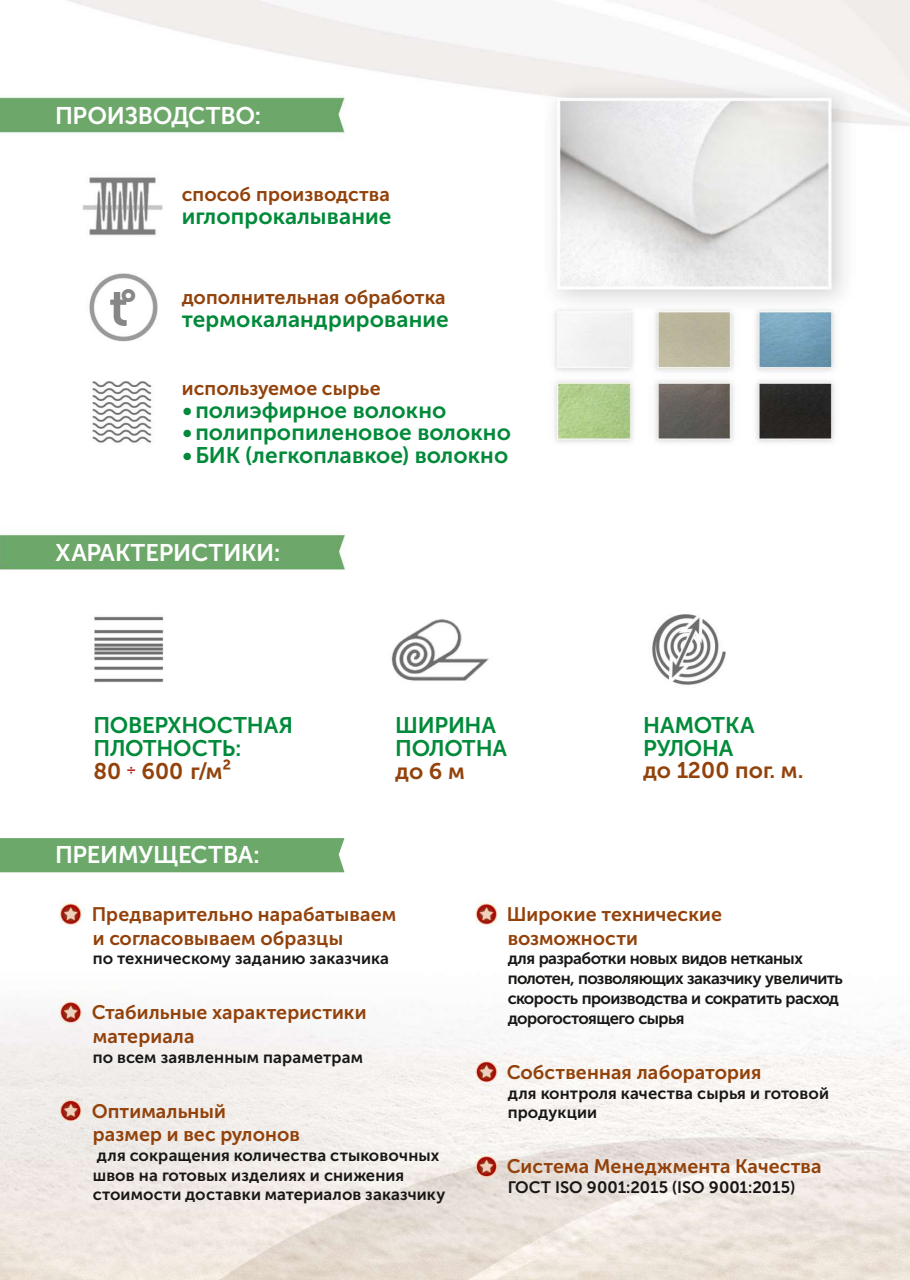
<style>
.page{position:relative;width:910px;height:1280px;background:#fff}
.page>*{position:absolute;margin:0;border:0;box-sizing:border-box;transform-origin:0 0}
.t1{font:51.9px "Museo Sans Cyrillic 700";color:#868786}
.t2{font:24px "Museo Sans Cyrillic 700";letter-spacing:-.015em;color:#fff}
.t3{font:22.5px/22.8px "Museo Sans Cyrillic 700";letter-spacing:.005em;color:#008a39}
.t4{font:22.5px/22.8px "Museo Sans Cyrillic 700";letter-spacing:-.015em;color:#008a39}
.t5{font:22.5px "Museo Sans Cyrillic 700";color:#92420a}
.t6{font:19.5px/23.4px "Museo Sans Cyrillic 700";letter-spacing:.005em;color:#92420a}
.t7{font:16.5px/19.8px "Museo Sans Cyrillic 700";color:#181716}
.t8{font:16.5px/19.8px "Museo Sans Cyrillic 700";letter-spacing:-.035em;color:#181716}
.s1{font-size:41.4px}
.s2{color:#92420a}
.s3{font-family:"Arial";font-size:16.5px;color:#ad0600}
</style>
<div class="page">
<img style="left:0;top:0;width:910px;height:1280px">
<div style="left:0;top:838px;width:344px;height:34px;background:#6ba86a"></div>
<p class="t2" style="left:55px;top:106px;width:208px">ПРОИЗВОДСТВО:</p>
<h1 class="t1" style="left:109px;top:286px;width:30px">t<span class="s1">°</span></h1>
<p class="t6" style="left:182px;top:184px;width:209px">способ производства</p>
<p class="t3" style="left:182px;top:206px;width:211px">иглопрокалывание</p>
<p class="t6" style="left:182px;top:287px;width:265px">дополнительная обработка</p>
<p class="t3" style="left:182px;top:310px;width:269px">термокаландрирование</p>
<p class="t6" style="left:182px;top:378px;width:200px">используемое сырье</p>
<p class="t3" style="left:182px;top:400px;width:266px">• полиэфирное волокно</p>
<p class="t3" style="left:182px;top:423px;width:331px">• полипропиленовое волокно</p>
<p class="t3" style="left:182px;top:446px;width:328px">• БИК (легкоплавкое) волокно</p>
<p class="t2" style="left:56px;top:543px;width:226px">ХАРАКТЕРИСТИКИ:</p>
<p class="t3" style="left:93px;top:715px;width:201px">ПОВЕРХНОСТНАЯ<br>ПЛОТНОСТЬ:<br><span class="s2">80</span> <span class="s3">÷</span> <span class="s2">600 г/м²</span></p>
<p class="t4" style="left:395px;top:715px;width:113px">ШИРИНА<br>ПОЛОТНА</p>
<p class="t5" style="left:395px;top:761px;width:71px">до 6 м</p>
<p class="t2" style="left:55px;top:844px;width:206px">ПРЕИМУЩЕСТВА:</p>
<p class="t4" style="left:643px;top:715px;width:113px">НАМОТКА<br>РУЛОНА</p>
<p class="t5" style="left:643px;top:761px;width:162px">до 1200 пог. м.</p>
<p class="t6" style="left:92px;top:904px;width:306px">Предварительно нарабатываем и согласовываем образцы</p>
<p class="t7" style="left:93px;top:950px;width:298px">по техническому заданию заказчика</p>
<p class="t6" style="left:92px;top:1002px;width:276px">Стабильные характеристики материала</p>
<p class="t7" style="left:93px;top:1048px;width:272px">по всем заявленным параметрам</p>
<p class="t6" style="left:92px;top:1101px;width:210px">Оптимальный размер и вес рулонов</p>
<p class="t7" style="left:93px;top:1146px;width:354px">для сокращения количества стыковочных швов на готовых изделиях и снижения стоимости доставки материалов заказчику</p>
<p class="t6" style="left:507px;top:904px;width:217px">Широкие технические возможности</p>
<p class="t8" style="left:508px;top:950px;width:337px">для разработки новых видов нетканых полотен, позволяющих заказчику увеличить скорость производства и сократить расход дорогостоящего сырья</p>
<p class="t6" style="left:507px;top:1062px;width:256px">Собственная лаборатория</p>
<p class="t7" style="left:508px;top:1084px;width:323px">для контроля качества сырья и готовой продукции</p>
<p class="t6" style="left:507px;top:1156px;width:316px">Система Менеджмента Качества</p>
<p class="t7" style="left:508px;top:1179px;width:289px">ГОСТ ISO 9001:2015 (ISO 9001:2015)</p>
</div>
